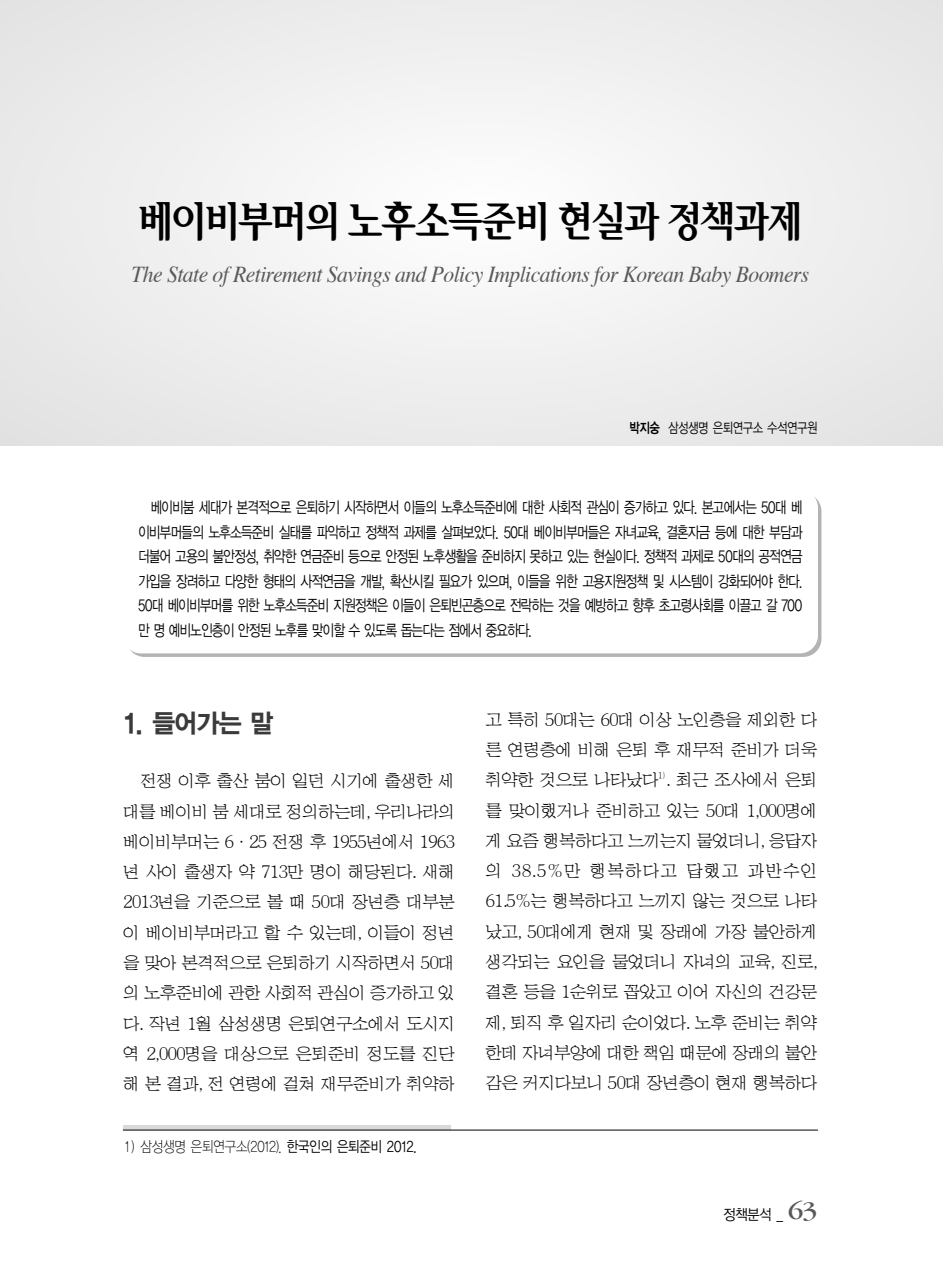
<style>
.page{position:relative;width:943px;height:1287px;background:#fff}
.page>*{position:absolute;margin:0;border:0;box-sizing:border-box;transform-origin:0 0}
.t1{font:42px "Sol L";letter-spacing:-.165em;color:#000;scale:.95 1}
.t2{font:26.25px "YGO15";color:#3a3a3a;scale:.95 1}
.t3{font:italic 22.75px "Times";letter-spacing:-.025em;color:#595959;scale:.95 1}
.t4{font:17.5px/30.3px "HY Sin Mun Myeong Jo";letter-spacing:-.085em;color:#000;text-align:justify}
.t5{font:15.75px/24.5px "YGO12";letter-spacing:-.145em;color:#000;text-align:justify;scale:.8 1}
.t6{font:14.88px "YGO11";letter-spacing:-.105em;color:#000;scale:.85 1}
.t7{font:14.88px "YGO12";color:#000;scale:.9 1}
.t8{font:14px "YGO12";letter-spacing:-.11em;color:#000;scale:.8 1}
.s1{font-family:"YGO14"}
.s2{font-family:"YGO12"}
.s3{font-family:"Garamand SW";font-size:26.25px;color:#595959}
</style>
<div class="page">
<div style="left:0;top:0;width:942px;height:445px;background:#eee"></div>
<svg style="left:126px;top:493px;width:695px;height:164px;background:#bebebe"></svg>
<div style="left:123px;top:490px;width:694px;height:163px;background:#fff;border-radius:18px"></div>
<div style="left:123px;top:1125px;width:327px;height:5px;background:#d9d9d9"></div>
<hr style="left:123px;top:1130px;width:694px;height:1px;background:#000">
<h1 class="t1" style="left:136px;top:202px;width:705px">베이비부머의 노후소득준비 현실과 정책과제</h1>
<h3 class="t3" style="left:131px;top:265px;width:714px">The State of Retirement Savings and Policy Implications for Korean Baby Boomers</h3>
<p class="t8" style="left:628px;top:422px;width:237px"><span class="s1">박지숭</span> 삼성생명 은퇴연구소 수석연구원</p>
<p class="t5" style="left:138px;top:496px;width:832px;text-indent:12px">베이비붐 세대가 본격적으로 은퇴하기 시작하면서 이들의 노후소득준비에 대한 사회적 관심이 증가하고 있다. 본고에서는 50대 베 이비부머들의 노후소득준비 실태를 파악하고 정책적 과제를 살펴보았다. 50대 베이비부머들은 자녀교육, 결혼자금 등에 대한 부담과 더불어 고용의 불안정성, 취약한 연금준비 등으로 안정된 노후생활을 준비하지 못하고 있는 현실이다. 정책적 과제로 50대의 공적연금 가입을 장려하고 다양한 형태의 사적연금을 개발, 확산시킬 필요가 있으며, 이들을 위한 고용지원정책 및 시스템이 강화되어야 한다.<br>50대 베이비부머를 위한 노후소득준비 지원정책은 이들이 은퇴빈곤층으로 전락하는 것을 예방하고 향후 초고령사회를 이끌고 갈 700 만 명 예비노인층이 안정된 노후를 맞이할 수 있도록 돕는다는 점에서 중요하다.</p>
<h2 class="t2" style="left:123px;top:712px;width:161px">1. 들어가는 말</h2>
<p class="t4" style="left:123px;top:767px;width:334px;text-indent:17px">전쟁 이후 출산 붐이 일던 시기에 출생한 세 대를 베이비 붐 세대로 정의하는데, 우리나라의 베이비부머는 6·25 전쟁 후 1955년에서 1963 년 사이 출생자 약 713만 명이 해당된다. 새해 2013년을 기준으로 볼 때 50대 장년층 대부분 이 베이비부머라고 할 수 있는데, 이들이 정년 을 맞아 본격적으로 은퇴하기 시작하면서 50대 의 노후준비에 관한 사회적 관심이 증가하고 있 다. 작년 1월 삼성생명 은퇴연구소에서 도시지 역 2,000명을 대상으로 은퇴준비 정도를 진단 해 본 결과, 전 연령에 걸쳐 재무준비가 취약하</p>
<p class="t6" style="left:124px;top:1140px;width:345px">1) 삼성생명 은퇴연구소(2012). <span class="s2">한국인의 은퇴준비 2012.</span></p>
<p class="t4" style="left:485px;top:705px;width:334px">고 특히 50대는 60대 이상 노인층을 제외한 다 른 연령층에 비해 은퇴 후 재무적 준비가 더욱 취약한 것으로 나타났다<sup>1)</sup>. 최근 조사에서 은퇴 를 맞이했거나 준비하고 있는 50대 1,000명에 게 요즘 행복하다고 느끼는지 물었더니, 응답자 의 38.5%만 행복하다고 답했고 과반수인 61.5%는 행복하다고 느끼지 않는 것으로 나타 났고, 50대에게 현재 및 장래에 가장 불안하게 생각되는 요인을 물었더니 자녀의 교육, 진로, 결혼 등을 1순위로 꼽았고 이어 자신의 건강문 제, 퇴직 후 일자리 순이었다. 노후 준비는 취약 한데 자녀부양에 대한 책임 때문에 장래의 불안 감은 커지다보니 50대 장년층이 현재 행복하다</p>
<p class="t7" style="left:722px;top:1207px;width:107px">정책분석 _ <span class="s3">63</span></p>
</div>
